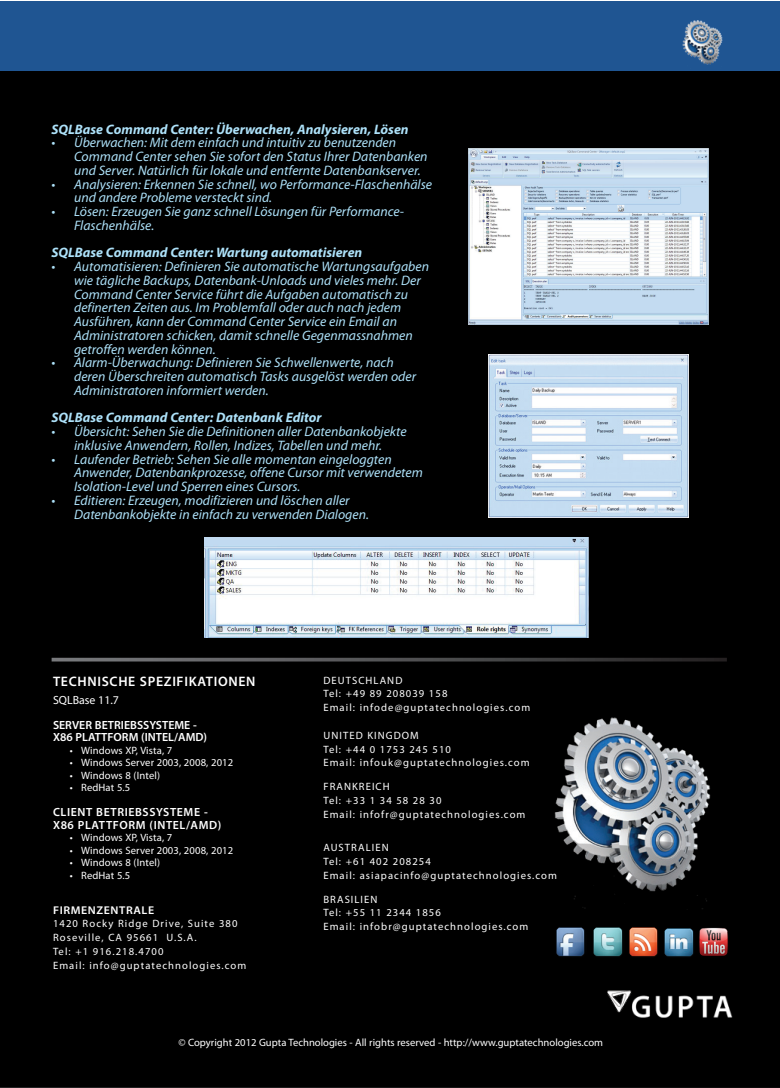
<style>
.page{position:relative;width:780px;height:1088px;background:#fff}
.page>*{position:absolute;margin:0;border:0;box-sizing:border-box;transform-origin:0 0}
.t1{font:italic 13.75px/13.8px "Myriad Pro";color:#ade1f9}
.t2{font:italic 700 13.75px "Myriad Pro";color:#ade1f9}
.t3{font:600 13.75px "Myriad Pro";letter-spacing:.05em;color:#fff}
.t4{font:600 11.88px/12.5px "Myriad Pro";color:#fff}
.t5{font:600 11.88px/12.5px "Myriad Pro";letter-spacing:.05em;color:#fff}
.t6{font:11.88px "Myriad Pro";color:#fff}
.t7{font:600 11.25px "Myriad Pro";letter-spacing:.05em;color:#fff;scale:1.05 1}
.t8{font:10.62px/13.8px "Myriad Pro";letter-spacing:.1em;color:#fff}
.t9{font:10.62px "Myriad Pro";letter-spacing:.01em;color:#fff}
.t10{font:10.62px "Myriad Pro";color:#fff}
</style>
<div class="page">
<div style="left:0;top:71px;width:780px;height:1017px;background:#000"></div>
<div style="left:0;top:2px;width:780px;height:69px;background:#1f5592"></div>
<img style="left:698px;top:927px;width:30px;height:30px">
<img style="left:591px;top:926px;width:107px;height:35px">
<img style="left:554px;top:926px;width:35px;height:35px">
<hr style="left:52px;top:658px;width:674px;height:3px;background:#fff">
<img style="left:682px;top:21px;width:41px;height:44px">
<img style="left:607px;top:988px;width:129px;height:41px">
<img style="left:536px;top:717px;width:192px;height:192px">
<img style="left:468px;top:149px;width:240px;height:176px">
<img style="left:204px;top:537px;width:384px;height:100px">
<img style="left:488px;top:355px;width:200px;height:162px">
<p class="t2" style="left:52px;top:120px;width:358px">SQLBase Command Center: Überwachen, Analysieren, Lösen</p>
<p class="t1" style="left:74px;top:136px;width:355px;text-indent:-22px">• Überwachen: Mit dem einfach und intuitiv zu benutzenden<br>Command Center sehen Sie sofort den Status Ihrer Datenbanken und Server. Natürlich für lokale und entfernte Datenbankserver.</p>
<p class="t1" style="left:74px;top:177px;width:359px;text-indent:-22px">• Analysieren: Erkennen Sie schnell, wo Performance-Flaschenhälse und andere Probleme versteckt sind.</p>
<p class="t1" style="left:74px;top:204px;width:331px;text-indent:-22px">• Lösen: Erzeugen Sie ganz schnell Lösungen für Performance-<br>Flaschenhälse.</p>
<p class="t2" style="left:52px;top:244px;width:312px">SQLBase Command Center: Wartung automatisieren</p>
<p class="t1" style="left:74px;top:259px;width:356px;text-indent:-22px">• Automatisieren: Definieren Sie automatische Wartungsaufgaben wie tägliche Backups, Datenbank-Unloads und vieles mehr. Der Command Center Service führt die Aufgaben automatisch zu definerten Zeiten aus. Im Problemfall oder auch nach jedem Ausführen, kann der Command Center Service ein Email an Administratoren schicken, damit schnelle Gegenmassnahmen getroffen werden können.</p>
<p class="t1" style="left:74px;top:356px;width:343px;text-indent:-22px">• Alarm-Überwachung: Definieren Sie Schwellenwerte, nach deren Überschreiten automatisch Tasks ausgelöst werden oder<br>Administratoren informiert werden.</p>
<p class="t2" style="left:52px;top:409px;width:271px">SQLBase Command Center: Datenbank Editor</p>
<p class="t1" style="left:52px;top:424px;width:356px;text-align:center">• Übersicht: Sehen Sie die Definitionen aller Datenbankobjekte inklusive Anwendern, Rollen, Indizes, Tabellen und mehr.</p>
<p class="t1" style="left:74px;top:452px;width:350px;text-indent:-22px">• Laufender Betrieb: Sehen Sie alle momentan eingeloggten<br>Anwender, Datenbankprozesse, offene Cursor mit verwendetem<br>Isolation-Level und Sperren eines Cursors.</p>
<p class="t1" style="left:74px;top:493px;width:296px;text-indent:-22px">• Editieren: Erzeugen, modifizieren und löschen aller<br>Datenbankobjekte in einfach zu verwenden Dialogen.</p>
<p class="t3" style="left:53px;top:673px;width:204px">TECHNISCHE SPEZIFIKATIONEN</p>
<p class="t6" style="left:53px;top:692px;width:67px">SQLBase 11.7</p>
<p class="t4" style="left:53px;top:718px;width:155px">SERVER BETRIEBSSYSTEME -<br>X86 PLATTFORM (INTEL/AMD)</p>
<p class="t9" style="left:70px;top:743px;width:104px">• Windows XP, Vista, 7</p>
<p class="t9" style="left:70px;top:756px;width:165px">• Windows Server 2003, 2008, 2012</p>
<p class="t9" style="left:70px;top:768px;width:92px">• Windows 8 (Intel)</p>
<p class="t8" style="left:70px;top:780px;width:62px">• RedHat 5.5</p>
<p class="t5" style="left:53px;top:805px;width:170px">CLIENT BETRIEBSSYSTEME -<br>X86 PLATTFORM (INTEL/AMD)</p>
<p class="t9" style="left:70px;top:831px;width:104px">• Windows XP, Vista, 7</p>
<p class="t9" style="left:70px;top:843px;width:165px">• Windows Server 2003, 2008, 2012</p>
<p class="t9" style="left:70px;top:856px;width:92px">• Windows 8 (Intel)</p>
<p class="t8" style="left:70px;top:868px;width:62px">• RedHat 5.5</p>
<p class="t7" style="left:53px;top:903px;width:98px">FIRMENZENTRALE</p>
<p class="t8" style="left:53px;top:917px;width:195px">1420 Rocky Ridge Drive, Suite 380<br>Roseville, CA 95661 U.S.A.<br>Tel: +1 916.218.4700<br>Email: info@guptatechnologies.com</p>
<p class="t8" style="left:323px;top:673px;width:208px">DEUTSCHLAND<br>Tel: +49 89 208039 158<br>Email: infode@guptatechnologies.com</p>
<p class="t8" style="left:323px;top:728px;width:208px">UNITED KINGDOM<br>Tel: +44 0 1753 245 510<br>Email: infouk@guptatechnologies.com</p>
<p class="t8" style="left:323px;top:779px;width:203px">FRANKREICH<br>Tel: +33 1 34 58 28 30<br>Email: infofr@guptatechnologies.com</p>
<p class="t8" style="left:323px;top:840px;width:235px">AUSTRALIEN<br>Tel: +61 402 208254<br>Email: asiapacinfo@guptatechnologies.com</p>
<p class="t8" style="left:323px;top:892px;width:206px">BRASILIEN<br>Tel: +55 11 2344 1856<br>Email: infobr@guptatechnologies.com</p>
<p class="t10" style="left:178px;top:1035px;width:426px">© Copyright 2012 Gupta Technologies - All rights reserved - http://www.guptatechnologies.com</p>
</div>
